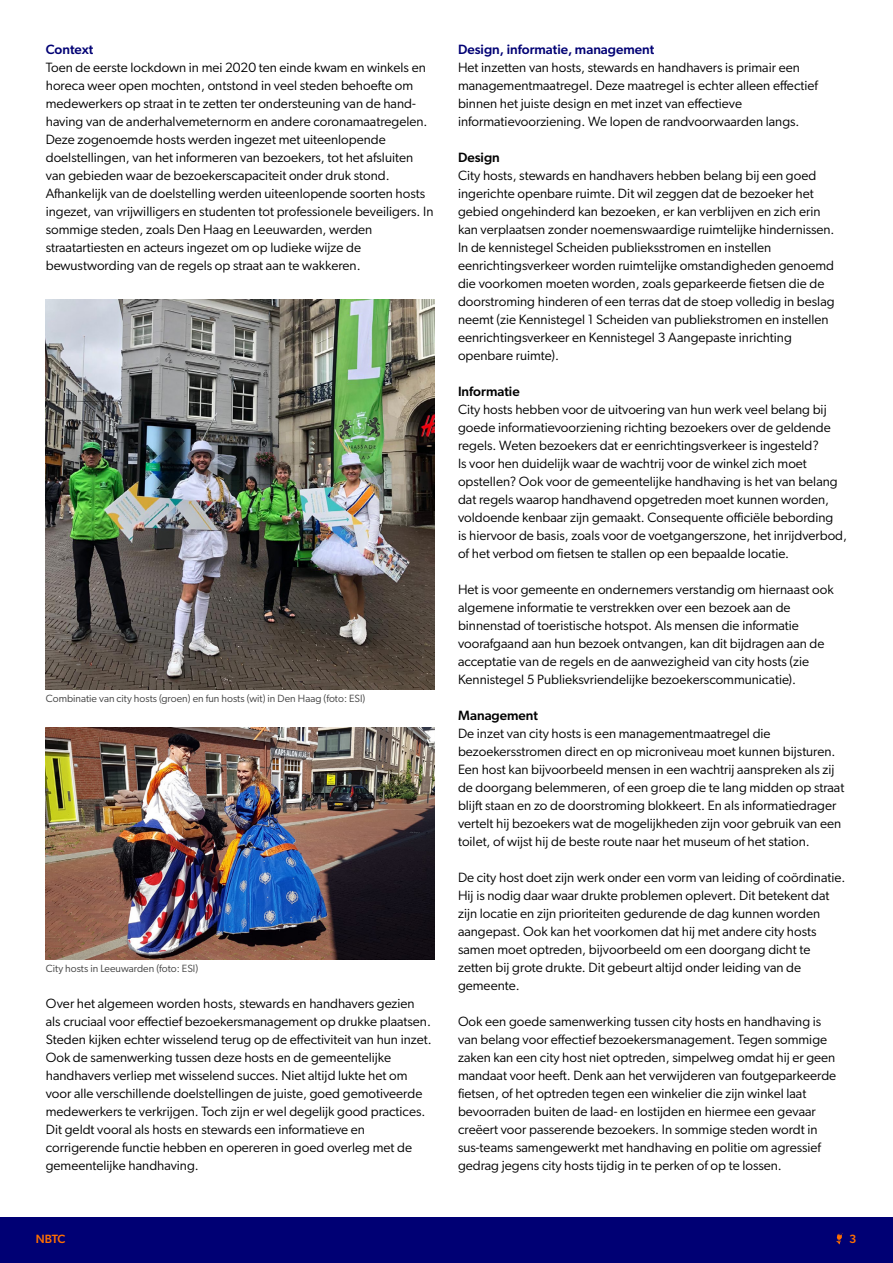
<style>
.page{position:relative;width:893px;height:1263px;background:#fff}
.page>*{position:absolute;margin:0;border:0;box-sizing:border-box;transform-origin:0 0}
.t1{font:13.5px/18px "Gibson";color:#000}
.t2{font:500 13.5px "Gibson";color:#000074}
.t3{font:500 13.5px "Gibson";color:#000}
.t4{font:500 12px "Gibson";color:#ff6f00}
.t5{font:10.5px "Gibson";color:#414141}
</style>
<div class="page">
<div style="left:0;top:1217px;width:893px;height:46px;background:#000074"></div>
<svg style="left:836px;top:1232px;width:7px;height:12px"></svg>
<img style="left:46px;top:300px;width:389px;height:389px">
<img style="left:46px;top:727px;width:389px;height:233px">
<p class="t2" style="left:46px;top:41px;width:49px">Context</p>
<p class="t1" style="left:46px;top:58px;width:389px">Toen de eerste lockdown in mei 2020 ten einde kwam en winkels en horeca weer open mochten, ontstond in veel steden behoefte om medewerkers op straat in te zetten ter ondersteuning van de hand&shy;having van de anderhalvemeternorm en andere coronamaatregelen.<br>Deze zogenoemde hosts werden ingezet met uiteenlopende doelstellingen, van het informeren van bezoekers, tot het afsluiten van gebieden waar de bezoekerscapaciteit onder druk stond.<br>Afhankelijk van de doelstelling werden uiteenlopende soorten hosts ingezet, van vrijwilligers en studenten tot professionele beveiligers. In sommige steden, zoals Den Haag en Leeuwarden, werden straatartiesten en acteurs ingezet om op ludieke wijze de bewustwording van de regels op straat aan te wakkeren.</p>
<p class="t5" style="left:46px;top:692px;width:321px">Combinatie van city hosts (groen) en fun hosts (wit) in Den Haag (foto: ESI)</p>
<p class="t5" style="left:46px;top:962px;width:154px">City hosts in Leeuwarden (foto: ESI)</p>
<p class="t1" style="left:46px;top:994px;width:387px">Over het algemeen worden hosts, stewards en handhavers gezien als cruciaal voor effectief bezoekersmanagement op drukke plaatsen.<br>Steden kijken echter wisselend terug op de effectiviteit van hun inzet.<br>Ook de samenwerking tussen deze hosts en de gemeentelijke handhavers verliep met wisselend succes. Niet altijd lukte het om voor alle verschillende doelstellingen de juiste, goed gemotiveerde medewerkers te verkrijgen. Toch zijn er wel degelijk good practices.<br>Dit geldt vooral als hosts en stewards een informatieve en corrigerende functie hebben en opereren in goed overleg met de gemeentelijke handhaving.</p>
<p class="t2" style="left:458px;top:41px;width:198px">Design, informatie, management</p>
<p class="t1" style="left:458px;top:58px;width:361px">Het inzetten van hosts, stewards en handhavers is primair een managementmaatregel. Deze maatregel is echter alleen effectief binnen het juiste design en met inzet van effectieve informatievoorziening. We lopen de randvoorwaarden langs.</p>
<p class="t3" style="left:458px;top:149px;width:43px">Design</p>
<p class="t1" style="left:458px;top:166px;width:378px">City hosts, stewards en handhavers hebben belang bij een goed ingerichte openbare ruimte. Dit wil zeggen dat de bezoeker het gebied ongehinderd kan bezoeken, er kan verblijven en zich erin kan verplaatsen zonder noemenswaardige ruimtelijke hindernissen.<br>In de kennistegel Scheiden publieksstromen en instellen eenrichtingsverkeer worden ruimtelijke omstandigheden genoemd die voorkomen moeten worden, zoals geparkeerde fietsen die de doorstroming hinderen of een terras dat de stoep volledig in beslag neemt (zie Kennistegel 1 Scheiden van publiekstromen en instellen eenrichtingsverkeer en Kennistegel 3 Aangepaste inrichting openbare ruimte).</p>
<p class="t3" style="left:458px;top:383px;width:63px">Informatie</p>
<p class="t1" style="left:458px;top:400px;width:391px">City hosts hebben voor de uitvoering van hun werk veel belang bij goede informatievoorziening richting bezoekers over de geldende regels. Weten bezoekers dat er eenrichtingsverkeer is ingesteld?<br>Is voor hen duidelijk waar de wachtrij voor de winkel zich moet opstellen? Ook voor de gemeentelijke handhaving is het van belang dat regels waarop handhavend opgetreden moet kunnen worden, voldoende kenbaar zijn gemaakt. Consequente officiële bebording<br>is hiervoor de basis, zoals voor de voetgangerszone, het inrijdverbod, of het verbod om fietsen te stallen op een bepaalde locatie.</p>
<p class="t1" style="left:458px;top:580px;width:377px">Het is voor gemeente en ondernemers verstandig om hiernaast ook algemene informatie te verstrekken over een bezoek aan de binnenstad of toeristische hotspot. Als mensen die informatie voorafgaand aan hun bezoek ontvangen, kan dit bijdragen aan de acceptatie van de regels en de aanwezigheid van city hosts (zie Kennistegel 5 Publieksvriendelijke bezoekerscommunicatie).</p>
<p class="t3" style="left:458px;top:707px;width:82px">Management</p>
<p class="t1" style="left:458px;top:724px;width:388px">De inzet van city hosts is een managementmaatregel die bezoekersstromen direct en op microniveau moet kunnen bijsturen.<br>Een host kan bijvoorbeeld mensen in een wachtrij aanspreken als zij de doorgang belemmeren, of een groep die te lang midden op straat blijft staan en zo de doorstroming blokkeert. En als informatiedrager vertelt hij bezoekers wat de mogelijkheden zijn voor gebruik van een toilet, of wijst hij de beste route naar het museum of het station.</p>
<p class="t1" style="left:458px;top:868px;width:389px">De city host doet zijn werk onder een vorm van leiding of coördinatie.<br>Hij is nodig daar waar drukte problemen oplevert. Dit betekent dat zijn locatie en zijn prioriteiten gedurende de dag kunnen worden aangepast. Ook kan het voorkomen dat hij met andere city hosts samen moet optreden, bijvoorbeeld om een doorgang dicht te zetten bij grote drukte. Dit gebeurt altijd onder leiding van de gemeente.</p>
<p class="t1" style="left:458px;top:1012px;width:380px">Ook een goede samenwerking tussen city hosts en handhaving is van belang voor effectief bezoekersmanagement. Tegen sommige zaken kan een city host niet optreden, simpelweg omdat hij er geen mandaat voor heeft. Denk aan het verwijderen van foutgeparkeerde fietsen, of het optreden tegen een winkelier die zijn winkel laat bevoorraden buiten de laad- en lostijden en hiermee een gevaar creëert voor passerende bezoekers. In sommige steden wordt in sus-teams samengewerkt met handhaving en politie om agressief gedrag jegens city hosts tijdig in te perken of op te lossen.</p>
<p class="t4" style="left:36px;top:1232px;width:31px">NBTC</p>
<p class="t4" style="left:849px;top:1232px;width:9px">3</p>
</div>
